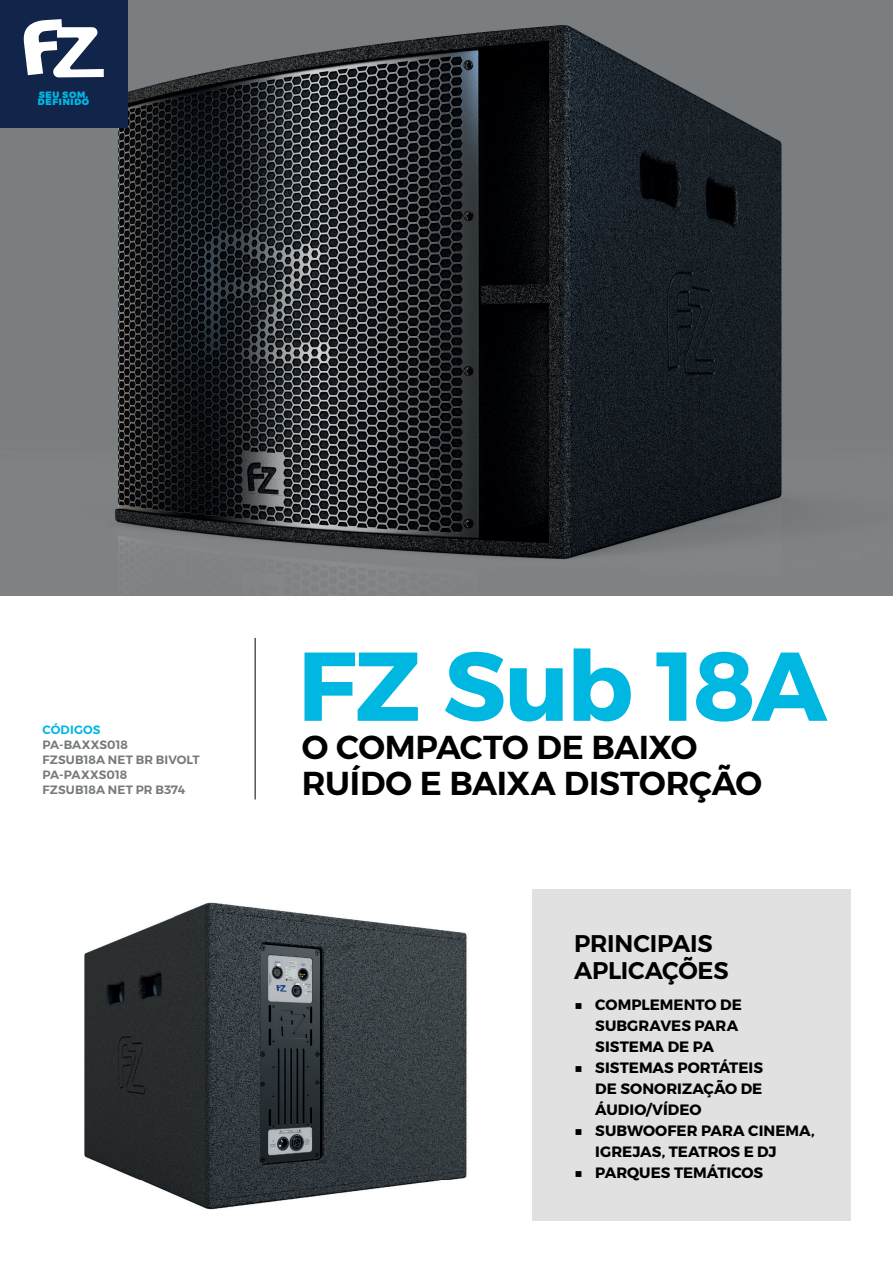
<style>
.page{position:relative;width:893px;height:1263px;background:#fff}
.page>*{position:absolute;margin:0;border:0;box-sizing:border-box;transform-origin:0 0}
.t1{font:700 97.5px "Montserrat";letter-spacing:-.03em;color:#00b7e2}
.t2{font:600 33px/36px "Montserrat";letter-spacing:-.015em;color:#000001}
.t3{font:600 24px/27px "Montserrat";letter-spacing:-.01em;color:#000001}
.t4{font:700 15px/21px "Montserrat";color:#000001}
.t5{font:600 12px/15px "Montserrat";letter-spacing:.01em;color:#767a7b}
.t6{font:600 12px "Montserrat";letter-spacing:.01em;color:#00b7e2}
.t7{font:900 9.15px/7.8px "Montserrat";letter-spacing:.075em;color:#00b7e2}
.s1{font-weight:800}
</style>
<div class="page">
<img style="left:0;top:0;width:893px;height:595px">
<div style="left:0;top:0;width:128px;height:128px;background:#11254a"></div>
<svg style="left:24px;top:19px;width:80px;height:58px"></svg>
<div style="left:531px;top:889px;width:319px;height:331px;background:#e0e1e0"></div>
<img style="left:84px;top:902px;width:383px;height:308px">
<hr style="left:255px;top:638px;width:1px;height:161px;background:#000001">
<p class="t7" style="left:38px;top:91px;width:53px">SEU SOM,<br>DEFINIDO</p>
<p class="t6" style="left:43px;top:720px;width:59px">CÓDIGOS</p>
<p class="t5" style="left:43px;top:737px;width:159px">PA-BAXXS018<br>FZSUB18A NET BR BIVOLT<br>PA-PAXXS018<br>FZSUB18A NET PR B374</p>
<h1 class="t1" style="left:298px;top:626px;width:531px">FZ Sub 18A</h1>
<h2 class="t2" style="left:302px;top:730px;width:462px">O COMPACTO DE BAIXO<br>RUÍDO E BAIXA DISTORÇÃO</h2>
<h3 class="t3" style="left:574px;top:930px;width:156px">PRINCIPAIS<br>APLICAÇÕES</h3>
<p class="t4" style="left:595px;top:995px;width:148px;text-indent:-21px"><span class="s1">■</span> COMPLEMENTO DE<br>SUBGRAVES PARA<br>SISTEMA DE PA</p>
<p class="t4" style="left:595px;top:1058px;width:169px;text-align:justify;text-indent:-21px"><span class="s1">■</span> SISTEMAS PORTÁTEIS DE SONORIZAÇÃO DE ÁUDIO/VÍDEO</p>
<p class="t4" style="left:595px;top:1121px;width:221px;text-indent:-21px"><span class="s1">■</span> SUBWOOFER PARA CINEMA,<br>IGREJAS, TEATROS E DJ</p>
<p class="t4" style="left:574px;top:1163px;width:191px"><span class="s1">■</span> PARQUES TEMÁTICOS</p>
</div>
